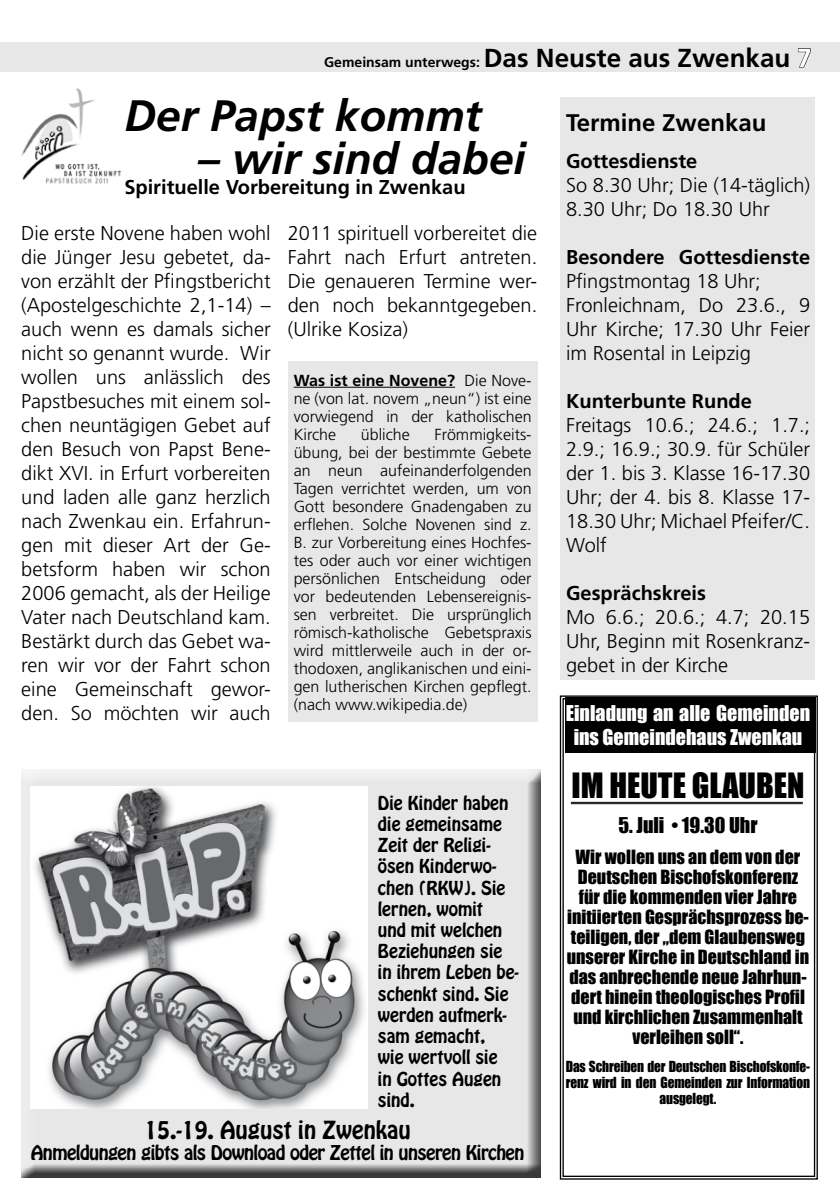
<style>
.page{position:relative;width:840px;height:1191px;background:#fff}
.page>*{position:absolute;margin:0;border:0;box-sizing:border-box;transform-origin:0 0}
.t1{font:italic 700 44px "Frutiger";color:#000}
.t2{font:32px "Impact";color:#000}
.t3{font:700 24px "Frutiger";color:#000}
.t4{font:22px "Hobo Std";color:#000}
.t5{font:300 20px/24px "Frutiger";color:#000;text-align:justify}
.t6{font:700 20px "Frutiger";color:#000}
.t7{font:20px/24px "Impact";color:#fff;text-align:center}
.t8{font:20px "Impact";color:#000}
.t9{font:18px/20px "Impact";color:#000;text-align:center}
.t10{font:18px "Hobo Std";letter-spacing:-.03em;color:#000}
.t11{font:17px/21.2px "Hobo Std";color:#000}
.t12{font:300 16px/18px "Frutiger";color:#000;text-align:justify}
.t13{font:14px/16px "Impact";letter-spacing:-.01em;color:#000;text-align:center;scale:.95 1}
.t14{font:700 14px "Frutiger";color:#000}
.s1{font-size:26px}
.s2{font-size:26px;color:#fff}
.s3{font-weight:700}
</style>
<div class="page">
<div style="left:0;top:42px;width:839px;height:30px;background:#e7e7e8"></div>
<svg style="left:797px;top:48px;width:13px;height:20px"></svg>
<div style="left:560px;top:97px;width:254px;height:583px;background:#e7e7e8"></div>
<div style="left:288px;top:361px;width:249px;height:360px;background:#e7e7e8"></div>
<hr style="left:293px;top:387px;width:162px;height:1px;background:#000">
<div style="left:19px;top:769px;width:522px;height:411px;background:#000;opacity:.75"></div>
<img style="left:30px;top:786px;width:337px;height:322px">
<svg style="left:559px;top:695px;width:259px;height:485px"></svg>
<div style="left:564px;top:697px;width:251px;height:56px;background:#000"></div>
<hr style="left:570px;top:802px;width:232px;height:1px;background:#000">
<hr style="left:570px;top:803px;width:232px;height:1px;background:#000">
<img style="left:21px;top:88px;width:101px;height:96px">
<p class="t14" style="left:324px;top:54px;width:488px">Gemeinsam unterwegs: <span class="s1">Das Neuste aus Zwenkau</span> <span class="s2">7</span></p>
<h1 class="t1" style="left:124px;top:90px;width:358px">Der Papst kommt</h1>
<h1 class="t1" style="left:198px;top:133px;width:329px">– wir sind dabei</h1>
<p class="t6" style="left:124px;top:175px;width:342px">Spirituelle Vorbereitung in Zwenkau</p>
<p class="t5" style="left:21px;top:221px;width:251px">Die erste Novene haben wohl die Jünger Jesu gebetet, da&shy;von erzählt der Pfingstbericht (Apostelgeschichte 2,1-14) – auch wenn es damals sicher nicht so genannt wurde. Wir wollen uns anlässlich des Papstbesuches mit einem sol&shy;chen neuntägigen Gebet auf den Besuch von Papst Bene&shy;dikt XVI. in Erfurt vorbereiten und laden alle ganz herzlich nach Zwenkau ein. Erfahrun&shy;gen mit dieser Art der Ge&shy;betsform haben wir schon 2006 gemacht, als der Heilige Vater nach Deutschland kam.<br>Bestärkt durch das Gebet wa&shy;ren wir vor der Fahrt schon eine Gemeinschaft gewor&shy;den. So möchten wir auch</p>
<p class="t5" style="left:287px;top:221px;width:251px">2011 spirituell vorbereitet die Fahrt nach Erfurt antreten.<br>Die genaueren Termine wer&shy;den noch bekanntgegeben. (Ulrike Kosiza)</p>
<p class="t12" style="left:293px;top:371px;width:239px"><span class="s3">Was ist eine Novene?</span> Die Nove&shy;ne (von lat. novem „neun“) ist eine vorwiegend in der katholischen Kirche</p>
<p class="t12" style="left:293px;top:425px;width:239px;text-indent:141px">Frömmigkeits&shy;übung, bei der bestimmte Gebete an neun aufeinanderfolgenden Tagen verrichtet werden, um von Gott besondere Gnadengaben zu erflehen. Solche Novenen sind z.<br>B. zur Vorbereitung eines Hochfes&shy;tes oder auch vor einer wichtigen persönlichen Entscheidung oder vor bedeutenden Lebensereignis&shy;sen verbreitet. Die ursprünglich römisch-katholische Gebetspraxis wird mittlerweile auch in der or&shy;thodoxen, anglikanischen und eini&shy;gen lutherischen Kirchen gepflegt. (nach www.wikipedia.de)</p>
<p class="t12" style="left:361px;top:425px;width:50px">übliche</p>
<p class="t11" style="left:378px;top:792px;width:142px">Die Kinder haben die gemeinsame<br>Zeit der Religi&shy;ösen Kinderwo&shy;chen (RKW). Sie lernen, womit<br>und mit welchen<br>Beziehungen sie in ihrem Leben be&shy;schenkt sind. Sie werden aufmerk&shy;sam gemacht,<br>wie wertvoll sie<br>in Gottes Augen sind.</p>
<p class="t4" style="left:144px;top:1114px;width:268px">15.-19. August in Zwenkau</p>
<p class="t10" style="left:31px;top:1140px;width:495px">Anmeldungen gibts als Download oder Zettel in unseren Kirchen</p>
<p class="t3" style="left:566px;top:109px;width:202px">Termine Zwenkau</p>
<p class="t6" style="left:566px;top:149px;width:133px">Gottesdienste</p>
<p class="t5" style="left:566px;top:173px;width:245px">So 8.30 Uhr; Die (14-täglich)<br>8.30 Uhr; Do 18.30 Uhr</p>
<p class="t6" style="left:566px;top:245px;width:245px">Besondere Gottesdienste</p>
<p class="t5" style="left:566px;top:269px;width:245px;text-align:left">Pfingstmontag 18 Uhr;<br>Fronleichnam, Do 23.6., 9<br>Uhr Kirche; 17.30 Uhr Feier im Rosental in Leipzig</p>
<p class="t6" style="left:566px;top:389px;width:187px">Kunterbunte Runde</p>
<p class="t5" style="left:566px;top:413px;width:245px">Freitags 10.6.; 24.6.; 1.7.; 2.9.; 16.9.; 30.9. für Schüler der 1. bis 3. Klasse 16-17.30<br>Uhr; der 4. bis 8. Klasse 17- 18.30 Uhr; Michael Pfeifer/C.<br>Wolf</p>
<p class="t6" style="left:566px;top:581px;width:141px">Gesprächskreis</p>
<p class="t5" style="left:566px;top:605px;width:245px">Mo 6.6.; 20.6.; 4.7; 20.15<br>Uhr, Beginn mit Rosenkranz&shy;gebet in der Kirche</p>
<p class="t7" style="left:565px;top:701px;width:246px">Einladung an alle Gemeinden ins Gemeindehaus Zwenkau</p>
<h2 class="t2" style="left:571px;top:760px;width:234px">Im Heute glauben</h2>
<p class="t8" style="left:618px;top:809px;width:141px">5. Juli • 19.30 Uhr</p>
<p class="t9" style="left:566px;top:846px;width:244px">Wir wollen uns an dem von der<br>Deutschen Bischofskonferenz für die kommenden vier Jahre initiierten Gesprächsprozess be&shy;teiligen, der „dem Glaubensweg unserer Kirche in Deutschland in das anbrechende neue Jahrhun&shy;dert hinein theologisches Profil und kirchlichen Zusammenhalt verleihen soll“.</p>
<p class="t13" style="left:565px;top:1057px;width:258px">Das Schreiben der Deutschen Bischofskonfe&shy;renz wird in den Gemeinden zur Information ausgelegt.</p>
</div>
